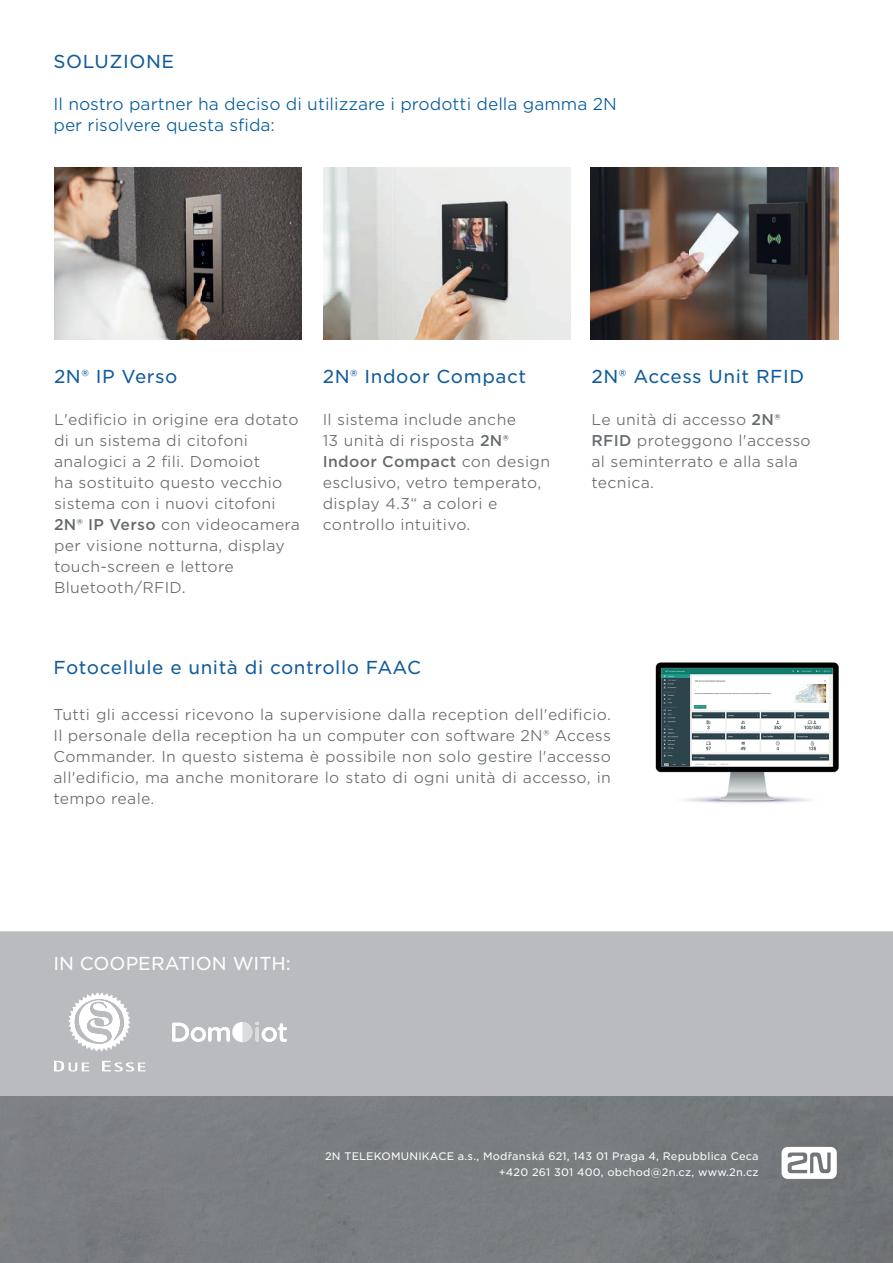
<style>
.page{position:relative;width:893px;height:1263px;background:#fff}
.page>*{position:absolute;margin:0;border:0;box-sizing:border-box;transform-origin:0 0}
.t1{font:18px "Gotham S Sm";letter-spacing:.03em;color:#105b9c}
.t2{font:18px "Gotham S Sm";color:#fff}
.t3{font:300 16.5px/21px "Gotham S Sm";color:#00599b}
.t4{font:300 15px/21px "Gotham S Sm";letter-spacing:.02em;color:#64696b}
.t5{font:10.5px/16.5px "Gotham S Sm";letter-spacing:.02em;color:#fff;text-align:right}
.s1{font-weight:500}
</style>
<div class="page">
<div style="left:0;top:931px;width:893px;height:166px;background:#babbbe"></div>
<img style="left:655px;top:662px;width:184px;height:142px">
<img style="left:590px;top:168px;width:249px;height:172px">
<img style="left:323px;top:168px;width:248px;height:172px">
<img style="left:54px;top:168px;width:248px;height:172px">
<img style="left:0;top:1097px;width:893px;height:166px">
<svg style="left:782px;top:1147px;width:55px;height:32px"></svg>
<svg style="left:172px;top:1022px;width:115px;height:20px"></svg>
<svg style="left:54px;top:1060px;width:35px;height:12px"></svg>
<svg style="left:102px;top:1061px;width:43px;height:11px"></svg>
<svg style="left:68px;top:992px;width:62px;height:59px"></svg>
<p class="t1" style="left:53px;top:50px;width:122px">SOLUZIONE</p>
<p class="t3" style="left:53px;top:93px;width:565px">Il nostro partner ha deciso di utilizzare i prodotti della gamma 2N per risolvere questa sfida:</p>
<p class="t1" style="left:54px;top:364px;width:125px">2N® IP Verso</p>
<p class="t4" style="left:54px;top:408px;width:248px">L'edificio in origine era dotato di un sistema di citofoni analogici a 2 fili. Domoiot<br>ha sostituito questo vecchio sistema con i nuovi citofoni<br><span class="s1">2N® IP Verso</span> con videocamera per visione notturna, display touch-screen e lettore<br>Bluetooth/RFID.</p>
<p class="t1" style="left:323px;top:364px;width:205px">2N® Indoor Compact</p>
<p class="t4" style="left:323px;top:408px;width:229px">Il sistema include anche<br>13 unità di risposta <span class="s1">2N®<br>Indoor Compact</span> con design esclusivo, vetro temperato, display 4.3“ a colori e controllo intuitivo.</p>
<p class="t1" style="left:53px;top:655px;width:369px">Fotocellule e unità di controllo FAAC</p>
<p class="t1" style="left:591px;top:364px;width:214px">2N® Access Unit RFID</p>
<p class="t4" style="left:591px;top:408px;width:221px">Le unità di accesso <span class="s1">2N®<br>RFID</span> proteggono l'accesso al seminterrato e alla sala tecnica.</p>
<p class="t4" style="left:53px;top:704px;width:559px;text-align:justify">Tutti gli accessi ricevono la supervisione dalla reception dell'edificio.<br>Il personale della reception ha un computer con software 2N® Access Commander. In questo sistema è possibile non solo gestire l'accesso all'edificio, ma anche monitorare lo stato di ogni unità di accesso, in tempo reale.</p>
<p class="t2" style="left:53px;top:951px;width:239px">IN COOPERATION WITH:</p>
<p class="t5" style="left:325px;top:1147px;width:435px">2N TELEKOMUNIKACE a.s., Modřanská 621, 143 01 Praga 4, Repubblica Ceca +420 261 301 400, obchod@2n.cz, www.2n.cz</p>
</div>
